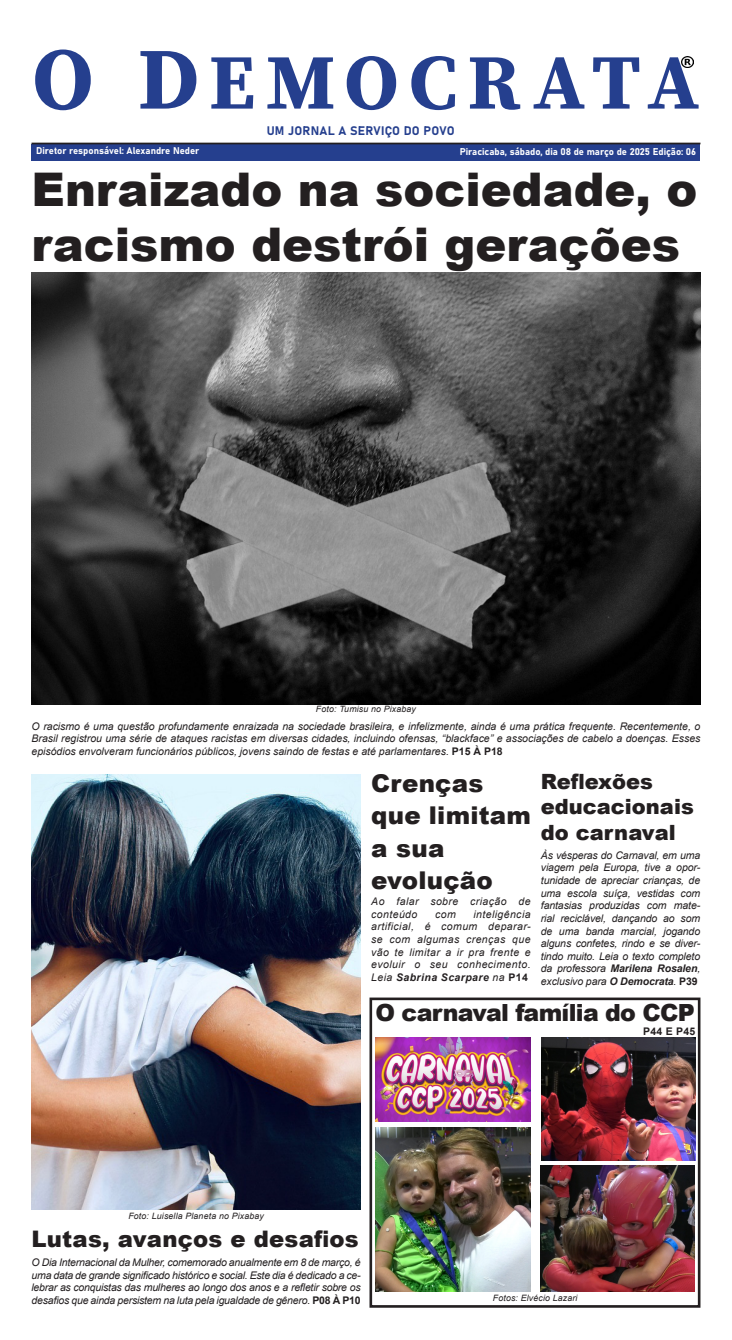
<style>
.page{position:relative;width:732px;height:1340px;background:#fff}
.page>*{position:absolute;margin:0;border:0;box-sizing:border-box;transform-origin:0 0}
.t1{font:77.88px "Source Serif Variable";letter-spacing:.13em;color:#253f8e}
.t2{font:900 46.38px/55.6px "Arial";color:#231f20}
.t3{font:900 24.5px/32.4px "Arial";letter-spacing:.01em;color:#231f20}
.t4{font:900 23.62px "Arial";letter-spacing:-.03em;color:#231f20}
.t5{font:900 22.75px "Arial";letter-spacing:.01em;color:#231f20}
.t6{font:900 21px/25.2px "Arial";color:#231f20}
.t7{font:12.25px "Bahnschrift";letter-spacing:.01em;color:#253f8e}
.t8{font:italic 10.5px/12.6px "Arial";color:#231f20;text-align:justify}
.t9{font:italic 10.5px/12.6px "Arial";letter-spacing:.04em;color:#231f20}
.t10{font:700 10.5px "Arial";letter-spacing:.02em;color:#231f20}
.t11{font:9.62px "Bahnschrift";color:#fff}
.t12{font:italic 8.75px "Arial";letter-spacing:.02em;color:#231f20}
.s1{font-size:87.5px}
.s2{font-weight:700;font-style:normal}
.s3{font-weight:700}
</style>
<div class="page">
<div style="left:32px;top:144px;width:668px;height:17px;background:#253f8e"></div>
<hr style="left:32px;top:143px;width:668px;height:1px;background:#231f20">
<svg style="left:682px;top:56px;width:11px;height:12px"></svg>
<img style="left:32px;top:272px;width:668px;height:432px">
<img style="left:32px;top:774px;width:329px;height:435px">
<img style="left:541px;top:1037px;width:154px;height:123px">
<img style="left:541px;top:1165px;width:153px;height:126px">
<img style="left:375px;top:1127px;width:155px;height:164px">
<img style="left:375px;top:1037px;width:155px;height:84px">
<div style="left:369px;top:997px;width:331px;height:310px;border:3px solid #231f20"></div>
<p class="t1" style="left:32px;top:31px;width:669px"><span class="s1">O D</span>EMOCRATA</p>
<p class="t11" style="left:36px;top:143px;width:165px">Diretor responsável: Alexandre Neder</p>
<p class="t11" style="left:460px;top:144px;width:238px">Piracicaba, sábado, dia 08 de março de 2025 Edição: 06</p>
<p class="t7" style="left:267px;top:121px;width:189px">UM JORNAL A SERVIÇO DO POVO</p>
<p class="t2" style="left:32px;top:160px;width:667px">Enraizado na sociedade, o racismo destrói gerações</p>
<p class="t12" style="left:316px;top:703px;width:101px">Foto: Tumisu no Pixabay</p>
<p class="t8" style="left:32px;top:720px;width:670px">O racismo é uma questão profundamente enraizada na sociedade brasileira, e infelizmente, ainda é uma prática frequente. Recentemente, o Brasil registrou uma série de ataques racistas em diversas cidades, incluindo ofensas, “blackface” e associações de cabelo a doenças. Esses episódios envolveram funcionários públicos, jovens saindo de festas e até parlamentares. <span class="s2">P15 À P18</span></p>
<p class="t3" style="left:371px;top:766px;width:161px">Crenças que limitam a sua evolução</p>
<p class="t6" style="left:541px;top:768px;width:154px">Reflexões educacionais do carnaval</p>
<p class="t8" style="left:541px;top:849px;width:161px">Às vésperas do Carnaval, em uma viagem pela Europa, tive a opor&shy;tunidade de apreciar crianças, de uma escola suíça, vestidas com fantasias produzidas com mate&shy;rial reciclável, dançando ao som de uma banda marcial, jogando alguns confetes, rindo e se diver&shy;tindo muito. Leia o texto completo da professora <span class="s3">Marilena Rosalen</span>, exclusivo para <span class="s3">O Democrata</span>. <span class="s2">P39</span></p>
<p class="t9" style="left:371px;top:895px;width:161px">Ao falar sobre criação de conteúdo</p>
<p class="t8" style="left:371px;top:907px;width:161px;text-indent:102px">inteligência artificial, é comum deparar&shy;se com algumas crenças que vão te limitar a ir pra frente e evoluir o seu conhecimento.<br>Leia <span class="s3">Sabrina Scarpare</span> na <span class="s2">P14</span></p>
<p class="t8" style="left:435px;top:907px;width:22px">com</p>
<p class="t4" style="left:375px;top:995px;width:321px">O carnaval família do CCP</p>
<p class="t12" style="left:128px;top:1209px;width:137px">Foto: Luisella Planeta no Pixabay</p>
<p class="t5" style="left:32px;top:1222px;width:329px">Lutas, avanços e desafios</p>
<p class="t8" style="left:32px;top:1256px;width:331px">O Dia Internacional da Mulher, comemorado anualmente em 8 de março, é uma data de grande significado histórico e social. Este dia é dedicado a ce&shy;lebrar as conquistas das mulheres ao longo dos anos e a refletir sobre os desafios que ainda persistem na luta pela igualdade de gênero. <span class="s2">P08 À P10</span></p>
<p class="t10" style="left:643px;top:1023px;width:53px">P44 E P45</p>
<p class="t12" style="left:493px;top:1292px;width:86px">Fotos: Elvécio Lazari</p>
</div>
